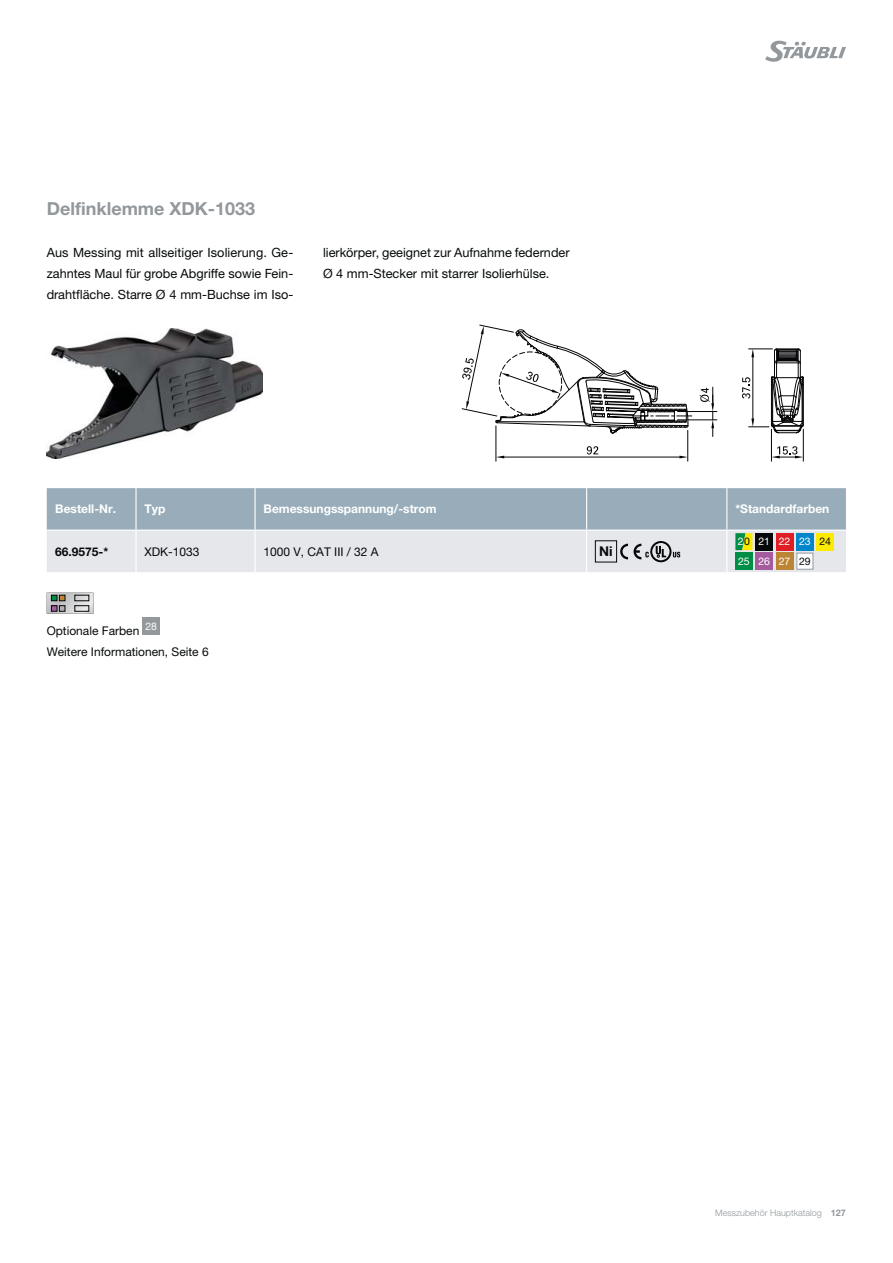
<style>
.page{position:relative;width:893px;height:1263px;background:#fff}
.page>*{position:absolute;margin:0;border:0;box-sizing:border-box;transform-origin:0 0}
.t1{font:700 18px "Helvetica Neue LTW1 G";color:#92989c}
.t2{font:700 13.5px "Helvetica Neue LTW1 G";color:#06090a}
.t3{font:12.75px/21px "Helvetica Neue LTW1 G";color:#06090a;text-align:justify}
.t4{font:12px/21px "Helvetica Neue LTW1 G";color:#06090a}
.t5{font:700 12px "Helvetica Neue LTW1 G";color:#fff}
.t6{font:700 12px "Helvetica Neue LTW1 G";color:#06090a}
.t7{font:10.5px/19.5px "Helvetica Neue LTW1 G";color:#fff}
.t8{font:300 9px "Helvetica Neue LTW1 G";color:#92989c}
.s1{color:#06090a}
.s2{font-weight:700}
</style>
<div class="page">
<svg style="left:765px;top:41px;width:81px;height:21px"></svg>
<img style="left:47px;top:328px;width:216px;height:131px">
<svg style="left:462px;top:325px;width:230px;height:109px"></svg>
<hr style="left:496px;top:426px;width:1px;height:35px;background:#060608">
<hr style="left:687px;top:430px;width:1px;height:31px;background:#060608">
<hr style="left:504px;top:457px;width:175px;height:1px;background:#060608">
<svg style="left:496px;top:456px;width:8px;height:2px"></svg>
<svg style="left:679px;top:456px;width:9px;height:2px"></svg>
<svg style="left:587px;top:446px;width:11px;height:9px"></svg>
<svg style="left:742px;top:348px;width:62px;height:85px"></svg>
<hr style="left:771px;top:429px;width:1px;height:32px;background:#060608">
<hr style="left:803px;top:429px;width:1px;height:32px;background:#060608">
<svg style="left:771px;top:446px;width:32px;height:12px"></svg>
<hr style="left:677px;top:420px;width:40px;height:1px;background:#060608">
<hr style="left:677px;top:411px;width:40px;height:1px;background:#060608">
<svg style="left:699px;top:387px;width:15px;height:50px"></svg>
<svg style="left:47px;top:488px;width:799px;height:84px;background:#bcc7ce"></svg>
<div style="left:756px;top:533px;width:17px;height:17px;background:#06090a"></div>
<div style="left:776px;top:533px;width:17px;height:17px;background:#e01e26"></div>
<div style="left:796px;top:533px;width:17px;height:17px;background:#0086c9"></div>
<div style="left:817px;top:533px;width:17px;height:17px;background:#fceb00"></div>
<div style="left:735px;top:553px;width:17px;height:17px;background:#008d46"></div>
<div style="left:756px;top:553px;width:17px;height:17px;background:#a45c9e"></div>
<div style="left:776px;top:553px;width:17px;height:17px;background:#bc8435"></div>
<div style="left:797px;top:553px;width:16px;height:16px;background:#fff"></div>
<div style="left:796px;top:553px;width:17px;height:17px;border:1px solid #92989c"></div>
<svg style="left:47px;top:593px;width:47px;height:21px"></svg>
<div style="left:143px;top:618px;width:17px;height:17px;background:#92989c"></div>
<h1 class="t1" style="left:47px;top:202px;width:210px">Delfinklemme XDK-1033</h1>
<p class="t3" style="left:47px;top:243px;width:248px">Aus Messing mit allseitiger Isolierung. Ge&shy;zahntes Maul für grobe Abgriffe sowie Fein&shy;drahtfläche. Starre Ø 4 mm-Buchse im Iso-</p>
<p class="t3" style="left:323px;top:243px;width:248px">lierkörper, geeignet zur Aufnahme federnder<br>Ø 4 mm-Stecker mit starrer Isolierhülse.</p>
<p class="t5" style="left:55px;top:505px;width:62px">Bestell-Nr.</p>
<p class="t5" style="left:145px;top:505px;width:22px">Typ</p>
<p class="t5" style="left:264px;top:505px;width:175px">Bemessungsspannung/-strom</p>
<p class="t5" style="left:735px;top:505px;width:95px">*Standardfarben</p>
<p class="t6" style="left:55px;top:547px;width:55px">66.9575-*</p>
<p class="t4" style="left:145px;top:542px;width:57px">XDK-1033</p>
<p class="t4" style="left:264px;top:542px;width:117px">1000 V, CAT III / 32 A</p>
<p class="t2" style="left:599px;top:547px;width:15px">Ni</p>
<p class="t7" style="left:738px;top:533px;width:95px">2<span class="s1">0</span> 21 22 23 <span class="s1">24<br></span>25 26 27 <span class="s1">29</span></p>
<p class="t4" style="left:47px;top:621px;width:163px">Optionale Farben <sup>28<br></sup>Weitere Informationen, Seite 6</p>
<p class="t8" style="left:715px;top:1207px;width:132px">Messzubehör Hauptkatalog <span class="s2">127</span></p>
</div>
